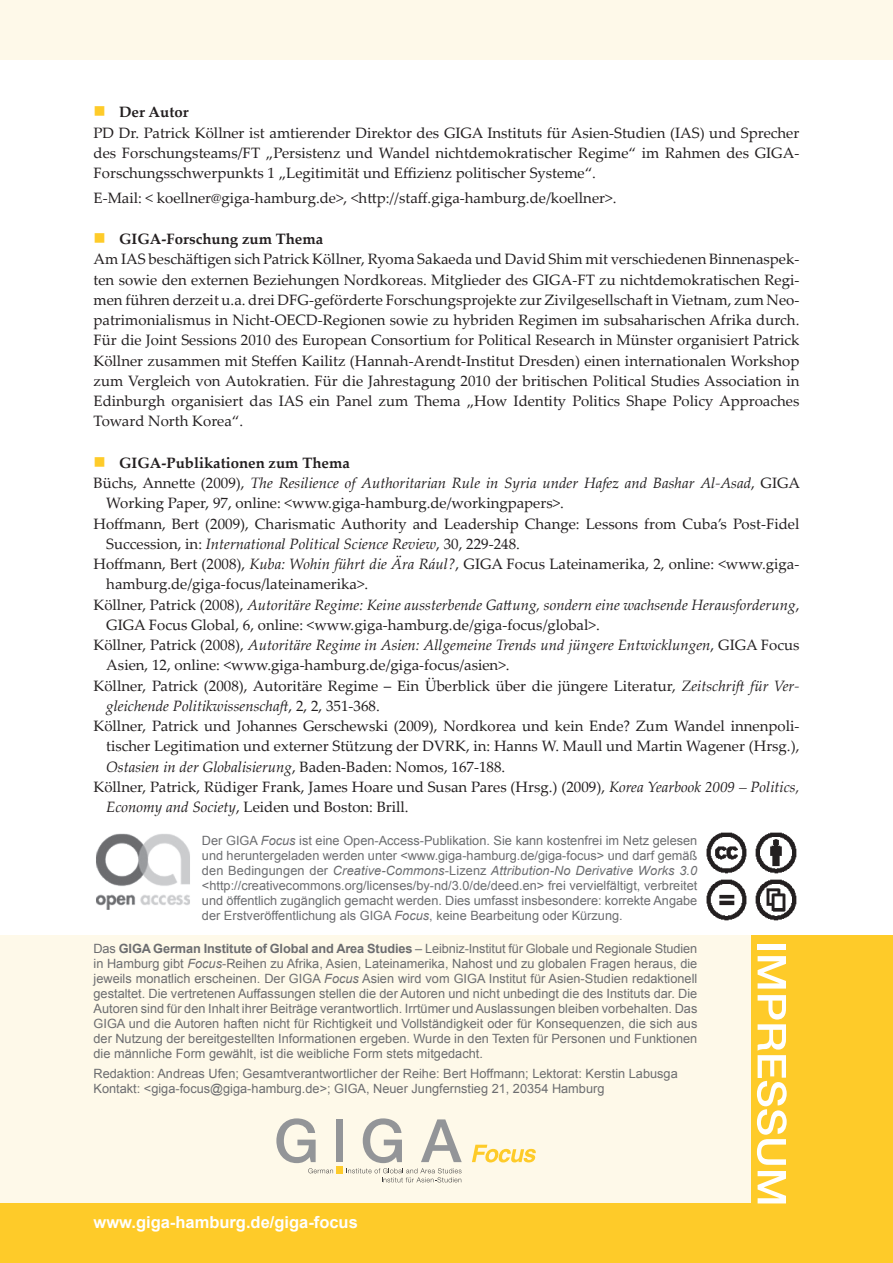
<style>
.page{position:relative;width:893px;height:1263px;background:#fff}
.page>*{position:absolute;margin:0;border:0;box-sizing:border-box;transform-origin:0 0}
.t1{font:700 16.5px "Arial";color:#fff}
.t2{font:16.5px "Wingdings";color:#fecb29}
.t3{font:15px/20.2px "Palatino Linotype";color:#231f20;text-align:justify}
.t4{font:italic 15px "Palatino Linotype";color:#231f20}
.t5{font:700 15px "Palatino Linotype";color:#231f20}
.t6{font:12.75px/15px "Arial";color:#6c6d70;text-align:justify}
.s1{font-style:normal}
.s2{font-style:italic}
.s3{font-weight:700}
</style>
<div class="page">
<div style="left:0;top:935px;width:893px;height:328px;background:#fef9e9"></div>
<div style="left:752px;top:935px;width:141px;height:328px;background:#fecb29"></div>
<div style="left:0;top:1203px;width:753px;height:60px;background:#fecb29"></div>
<div style="left:758px;top:944px;width:28px;height:5px;background:#fff"></div>
<svg style="left:758px;top:956px;width:28px;height:32px"></svg>
<svg style="left:757px;top:995px;width:30px;height:170px"></svg>
<svg style="left:758px;top:1171px;width:28px;height:32px"></svg>
<img style="left:96px;top:833px;width:94px;height:77px">
<img style="left:706px;top:879px;width:41px;height:42px">
<img style="left:755px;top:832px;width:42px;height:42px">
<img style="left:755px;top:879px;width:42px;height:42px">
<img style="left:706px;top:832px;width:41px;height:42px">
<div style="left:336px;top:1119px;width:7px;height:43px;background:#939598"></div>
<svg style="left:276px;top:1118px;width:57px;height:55px"></svg>
<svg style="left:346px;top:1118px;width:116px;height:64px"></svg>
<div style="left:336px;top:1166px;width:7px;height:7px;background:#fecb29"></div>
<svg style="left:472px;top:1145px;width:64px;height:17px"></svg>
<div style="left:0;top:0;width:893px;height:60px;background:#fef9e9"></div>
<p class="t2" style="left:94px;top:102px;width:14px">■</p>
<p class="t5" style="left:119px;top:102px;width:71px">Der Autor</p>
<p class="t3" style="left:94px;top:122px;width:707px">PD Dr. Patrick Köllner ist amtierender Direktor des GIGA Instituts für Asien-Studien (IAS) und Sprecher des Forschungsteams/FT „Persistenz und Wandel nichtdemokratischer Regime“ im Rahmen des GIGA-Forschungsschwerpunkts 1 „Legitimität und Effizienz politischer Systeme“.</p>
<p class="t3" style="left:94px;top:187px;width:524px">E-Mail: &lt; koellner@giga-hamburg.de&gt;, &lt;http://staff.giga-hamburg.de/koellner&gt;.</p>
<p class="t5" style="left:119px;top:228px;width:206px">GIGA-Forschung zum Thema</p>
<p class="t3" style="left:94px;top:248px;width:707px">Am IAS beschäftigen sich Patrick Köllner, Ryoma Sakaeda und David Shim mit verschiedenen Binnen-as-pek&shy;ten sowie den ex-ternen Be-ziehungen Nordkoreas. Mitglieder des GIGA-FT zu nichtdemokratischen Re-gi&shy;men führen derzeit u.a. drei DFG-geförderte For-schungsprojekte zur Zivil-gesellschaft in Vietnam, zum Neo&shy;pa-trimonialismus in Nicht-OECD-Regionen sowie zu hybriden Re-gimen im sub- saharischen Afrika durch.<br>Für die Joint Sessions 2010 des European Consortium for Political Research in Münster organisiert Patrick Köllner zusammen mit Steffen Kailitz (Hannah-Arendt-Institut Dresden) einen inter-nationalen Work-shop zum Ver-gleich von Auto-kratien. Für die Jah-res-tagung 2010 der britischen Political Studies Association in Edin-burgh organisiert das IAS ein Panel zum Thema „How Identity Politics Shape Policy Approaches Toward North Korea“.</p>
<p class="t5" style="left:119px;top:452px;width:232px">GIGA-Publikationen zum Thema</p>
<p class="t4" style="left:94px;top:472px;width:708px"><span class="s1">Büchs, Annette (2009),</span> The Resilience of Authoritarian Rule in Syria under Hafez and Bashar Al-Asad<span class="s1">, GIGA</span></p>
<p class="t3" style="left:106px;top:492px;width:459px">Working Paper, 97, online: &lt;www.giga-hamburg.de/workingpapers&gt;.</p>
<p class="t3" style="left:94px;top:513px;width:707px">Hoffmann, Bert (2009), Charismatic Authority and Leadership Change: Lessons from Cuba’s Post-Fidel</p>
<p class="t4" style="left:106px;top:533px;width:415px"><span class="s1">Succession, in:</span> International Political Science Review<span class="s1">, 30, 229-248.</span></p>
<p class="t3" style="left:94px;top:553px;width:707px">Hoffmann, Bert (2008), <span class="s2">Kuba: Wohin führt die Ära Rául?</span>, GIGA Focus Lateinamerika, 2, online: &lt;www.giga-</p>
<p class="t3" style="left:106px;top:573px;width:263px">hamburg.de/giga-focus/lateinamerika&gt;.</p>
<p class="t4" style="left:94px;top:594px;width:707px"><span class="s1">Köllner, Patrick (2008),</span> Autoritäre Regime: Keine aussterbende Gattung, sondern eine wachsende Herausforderung<span class="s1">,</span></p>
<p class="t3" style="left:106px;top:614px;width:495px">GIGA Focus Global, 6, online: &lt;www.giga-hamburg.de/giga-focus/global&gt;.</p>
<p class="t4" style="left:94px;top:634px;width:707px"><span class="s1">Köllner, Patrick (2008),</span> Autoritäre Regime in Asien: Allgemeine Trends und jüngere Entwicklungen<span class="s1">, GIGA Focus</span></p>
<p class="t3" style="left:106px;top:654px;width:405px">Asien, 12, online: &lt;www.giga-hamburg.de/giga-focus/asien&gt;.</p>
<p class="t3" style="left:94px;top:675px;width:707px">Köllner, Patrick (2008), Autoritäre Regime – Ein Überblick über die jüngere Literatur, <span class="s2">Zeitschrift für Ver-</span></p>
<p class="t4" style="left:106px;top:695px;width:275px">gleichende Politikwissenschaft<span class="s1">, 2, 2, 351-368.</span></p>
<p class="t3" style="left:94px;top:715px;width:707px">Köllner, Patrick und Johannes Gerschewski (2009), Nordkorea und kein Ende? Zum Wandel innenpoli-</p>
<p class="t3" style="left:106px;top:735px;width:695px">tischer Legitimation und externer Stützung der DVRK, in: Hanns W. Maull und Martin Wagener (Hrsg.),</p>
<p class="t4" style="left:106px;top:756px;width:400px">Ostasien in der Globalisierung<span class="s1">, Baden-Baden: Nomos, 167-188.</span></p>
<p class="t3" style="left:94px;top:776px;width:707px">Köllner, Patrick, Rüdiger Frank, James Hoare und Susan Pares (Hrsg.) (2009), <span class="s2">Korea Yearbook 2009 – Politics,</span></p>
<p class="t3" style="left:106px;top:796px;width:304px"><span class="s2">Economy and Society</span>, Leiden und Boston: Brill.</p>
<p class="t2" style="left:94px;top:229px;width:14px">■</p>
<p class="t2" style="left:94px;top:453px;width:14px">■</p>
<p class="t6" style="left:202px;top:833px;width:497px">Der GIGA <span class="s2">Focus</span> ist eine Open-Access-Publikation. Sie kann kostenfrei im Netz gelesen und heruntergeladen werden unter &lt;www.giga-hamburg.de/giga-focus&gt; und darf gemäß den Bedingungen der <span class="s2">Creative-Commons</span>-Lizenz <span class="s2">Attribution-No Derivative Works 3.0 </span>&lt;http://creativecommons.org/licenses/by-nd/3.0/de/deed.en&gt; frei vervielfältigt, verbreitet und öffentlich zugänglich gemacht werden. Dies umfasst insbesondere: korrekte Angabe der Erstveröffentlichung als GIGA <span class="s2">Focus</span>, keine Bearbeitung oder Kürzung.</p>
<p class="t6" style="left:94px;top:941px;width:605px">Das <span class="s3">GIGA German Institute of Global and Area Studies</span> – Leibniz-Institut für Globale und Regionale Studien in Hamburg gibt <span class="s2">Focus</span>-Reihen zu Afrika, Asien, Lateinamerika, Nahost und zu globalen Fragen heraus, die jeweils monatlich erscheinen. Der GIGA <span class="s2">Focus</span> Asien wird vom GIGA Institut für Asien-Studien redaktionell gestaltet. Die vertretenen Auffassungen stellen die der Autoren und nicht unbedingt die des Instituts dar. Die Autoren sind für den Inhalt ihrer Beiträge verantwortlich. Irrtümer und Auslassungen bleiben vorbehalten. Das GIGA und die Autoren haften nicht für Richtigkeit und Vollständigkeit oder für Konsequenzen, die sich aus der Nutzung der bereitgestellten Informationen ergeben. Wurde in den Texten für Personen und Funktionen die männliche Form gewählt, ist die weibliche Form stets mitgedacht.</p>
<p class="t6" style="left:94px;top:1066px;width:586px">Redaktion: Andreas Ufen; Gesamtverantwortlicher der Reihe: Bert Hoffmann; Lektorat: Kerstin Labusga<br>Kontakt: &lt;giga-focus@giga-hamburg.de&gt;; GIGA, Neuer Jungfernstieg 21, 20354 Hamburg</p>
<p class="t1" style="left:94px;top:1211px;width:266px">www.giga-hamburg.de/giga-focus</p>
</div>
